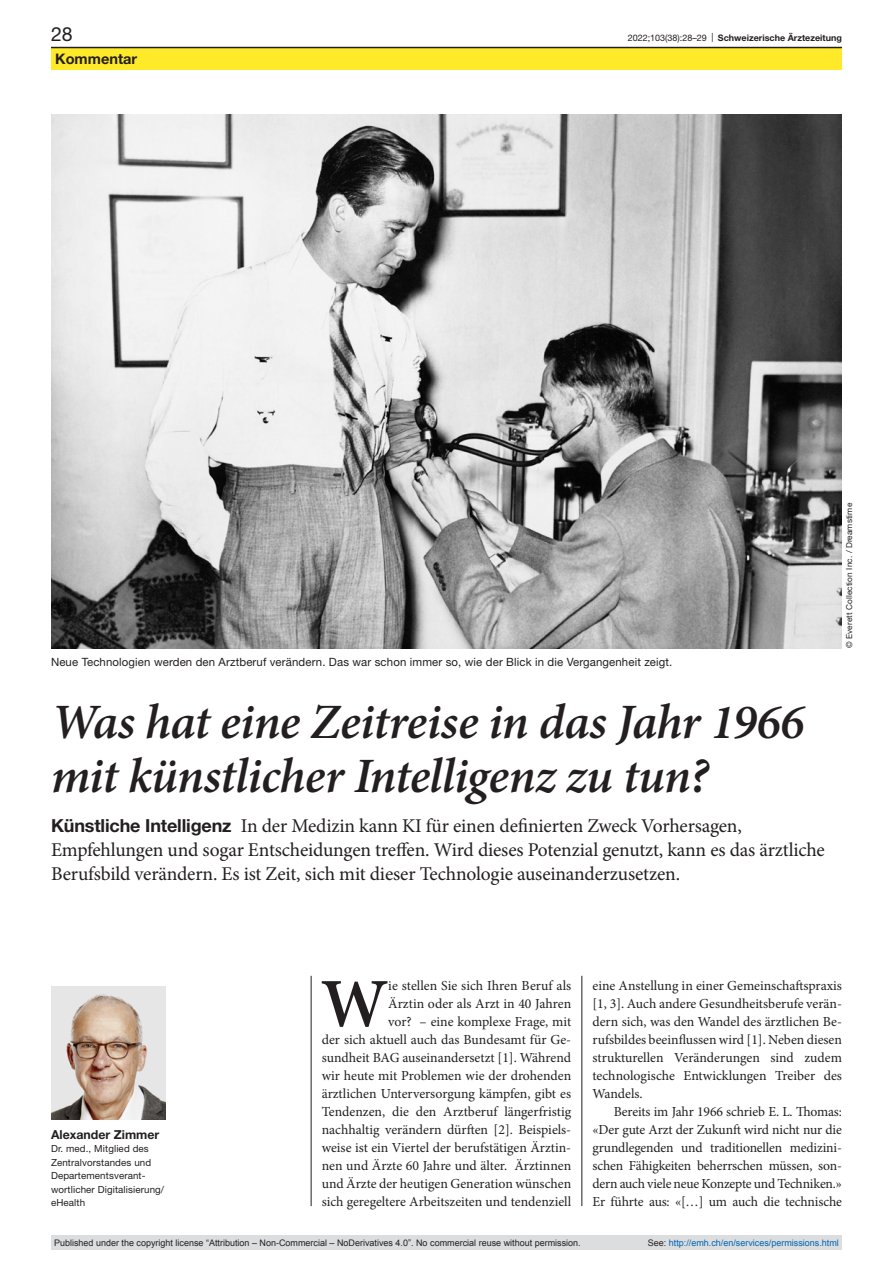
<style>
.page{position:relative;width:893px;height:1263px;background:#fff}
.page>*{position:absolute;margin:0;border:0;box-sizing:border-box;transform-origin:0 0}
.paragraph-initial{font:600 69.15px "Minion Pro";color:#231f20}
.article-title-33-ser{font:italic 600 49.5px/54px "Minion Pro";letter-spacing:-.015em;color:#231f20}
.lead{font:19.5px/24px "Minion Pro";letter-spacing:-.01em;color:#231f20}
.t1{font:19.5px "Helvetica Neue LT Pro";color:#231f20}
.t2{font:700 14.55px "Helvetica Neue LT Pro";color:#231f20}
.paragraph-initial-2{font:13.8px/18px "Minion Pro";color:#231f20;text-align:right}
.paragraph-indent{font:13.8px/18px "Minion Pro";letter-spacing:-.015em;color:#231f20;text-align:justify}
.authors{font:700 12.3px "Helvetica Neue LT Pro";color:#231f20}
.figure-caption{font:11.4px "Helvetica Neue LT Pro";letter-spacing:.01em;color:#231f20}
.affiliations{font:9.75px/13.5px "Helvetica Neue LT Pro";letter-spacing:.01em;color:#231f20}
.t3{font:9px "Arial";color:#231f20}
.t4{font:9px "Arial";color:#0066b3}
.t5{font:700 9px "Helvetica Neue LT Pro";color:#231f20}
.credits{font:8.25px "Helvetica Neue LT Pro";letter-spacing:.01em;color:#231f20}
.s1{font-weight:400}
.s2{font-family:"Helvetica Neue LT Pro";font-weight:700;font-size:18px}
.s3{color:#231f20}
</style>
<div class="page">
<hr style="left:311px;top:976px;width:1px;height:230px;background:#231f20">
<hr style="left:582px;top:976px;width:1px;height:230px;background:#231f20">
<img style="left:51px;top:986px;width:114px;height:133px">
<img style="left:51px;top:115px;width:791px;height:533px">
<div style="left:51px;top:47px;width:791px;height:23px;background:#ffea2a"></div>
<hr style="left:51px;top:47px;width:791px;height:1px;background:#231f20">
<div style="left:51px;top:1235px;width:791px;height:15px;background:#dcdddf"></div>
<h3 class="t1" style="left:51px;top:22px;width:23px">28</h3>
<p class="t5" style="left:628px;top:32px;width:216px"><span class="s1">2022;103(38):28–29 |</span> Schweizerische Ärztezeitung</p>
<p class="t2" style="left:55px;top:49px;width:83px">Kommentar</p>
<p class="figure-caption" style="left:51px;top:655px;width:623px">Neue Technologien werden den Arztberuf verändern. Das war schon immer so, wie der Blick in die Vergangenheit zeigt.</p>
<p class="article-title-33-ser" style="left:51px;top:695px;width:755px">Was hat eine Zeitreise in das Jahr 1966 mit künstlicher Intelligenz zu tun?</p>
<p class="lead" style="left:51px;top:814px;width:775px"><span class="s2">Künstliche Intelligenz</span> In der Medizin kann KI für einen definierten Zweck Vorhersagen,<br>Empfehlungen und sogar Entscheidungen treffen. Wird dieses Potenzial genutzt, kann es das ärztliche<br>Berufsbild verändern. Es ist Zeit, sich mit dieser Technologie auseinanderzusetzen.</p>
<p class="credits" style="left:844px;top:648px;width:147px;rotate:-90deg">© Everett Collection Inc. / Dreamstime</p>
<p class="authors" style="left:51px;top:1126px;width:110px">Alexander Zimmer</p>
<p class="affiliations" style="left:51px;top:1141px;width:115px">Dr. med., Mitglied des<br>Zentralvorstandes und<br>Departementsverant&shy;wortlicher Digitalisierung/ eHealth</p>
<p class="paragraph-initial-2" style="left:322px;top:977px;width:251px">ie stellen Sie sich Ihren Beruf als<br>Ärztin oder als Arzt in 40 Jahren<br>vor? – eine komplexe Frage, mit<br>der sich aktuell auch das Bundesamt für Ge&shy;sundheit BAG auseinandersetzt [1]. Während wir heute mit Problemen wie der drohenden ärztlichen Unterversorgung kämpfen, gibt es Tendenzen, die den Arztberuf längerfristig nachhaltig verändern dürften [2]. Beispiels&shy;weise ist ein Viertel der berufstätigen Ärztin&shy;nen und Ärzte 60 Jahre und älter. Ärztinnen und Ärzte der heutigen Generation wünschen sich geregeltere Arbeitszeiten und tendenziell</p>
<p class="paragraph-initial-2" style="left:592px;top:977px;width:251px;text-align:justify">eine Anstellung in einer Gemeinschaftspraxis [1, 3]. Auch andere Gesundheitsberufe verän&shy;dern sich, was den Wandel des ärztlichen Be&shy;rufsbildes beeinflussen wird [1]. Neben diesen strukturellen Veränderungen sind zudem technologische Entwicklungen Treiber des Wandels.</p>
<p class="paragraph-initial" style="left:321px;top:956px;width:69px">W</p>
<p class="paragraph-indent" style="left:592px;top:1103px;width:251px;text-indent:21px">Bereits im Jahr 1966 schrieb E. L. Thomas: «Der gute Arzt der Zukunft wird nicht nur die grundlegenden und traditionellen medizini&shy;schen Fähigkeiten beherrschen müssen, son&shy;dern auch viele neue Konzepte und Techniken.» Er führte aus: «[…] um auch die technische</p>
<p class="t3" style="left:54px;top:1237px;width:528px">Published under the copyright license “Attribution – Non-Commercial – NoDerivatives 4.0”. No commercial reuse without permission.</p>
<p class="t4" style="left:648px;top:1237px;width:193px"><span class="s3">See:</span> http://emh.ch/en/services/permissions.html</p>
</div>
